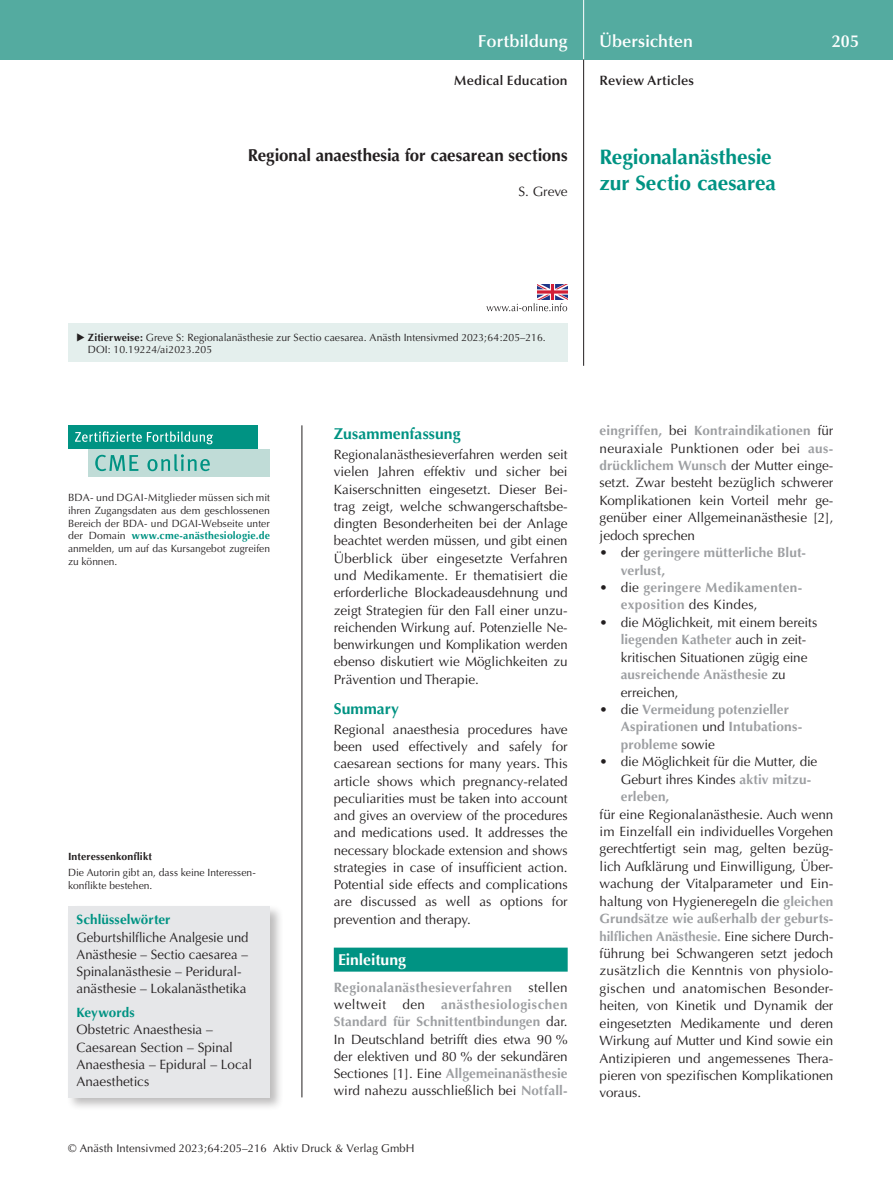
<style>
.page{position:relative;width:893px;height:1191px;background:#fff}
.page>*{position:absolute;margin:0;border:0;box-sizing:border-box;transform-origin:0 0}
.t1{font:700 21px/25.5px "Optima";letter-spacing:-.005em;color:#009383}
.t2{font:700 17.25px "Optima";color:#231f20}
.t3{font:600 17.25px "Optima";color:#fff}
.t4{font:700 15.75px "Optima";letter-spacing:.005em;color:#009383}
.t5{font:700 15.75px "Optima";letter-spacing:-.005em;color:#fff}
.t6{font:13.5px/17.2px "Optima";color:#231f20}
.t7{font:700 13.5px/17.4px "Optima";letter-spacing:.01em;color:#9d9fa2}
.t8{font:600 13.5px "Optima";letter-spacing:.01em;color:#231f20}
.t9{font:700 13.5px "Optima";letter-spacing:.005em;color:#009383}
.t10{font:11.25px "Optima";letter-spacing:.005em;color:#231f20}
.t11{font:10.5px/12.8px "Optima";letter-spacing:.005em;color:#231f20}
.t12{font:700 10.5px "Optima";letter-spacing:.015em;color:#231f20}
.s1{font-weight:700}
.s2{font-weight:700;color:#009383}
.s3{font-weight:700;color:#9d9fa2}
.s4{font-weight:400;color:#231f20}
</style>
<div class="page">
<div style="left:0;top:0;width:893px;height:60px;background:#54aba0"></div>
<hr style="left:583px;top:0;width:1px;height:60px;background:#fff">
<hr style="left:583px;top:60px;width:1px;height:306px;background:#231f20">
<hr style="left:302px;top:425px;width:1px;height:672px;background:#231f20">
<div style="left:68px;top:425px;width:189px;height:24px;background:#009383"></div>
<div style="left:88px;top:449px;width:182px;height:27px;background:#c0dcd7"></div>
<svg style="left:75px;top:431px;width:138px;height:13px"></svg>
<svg style="left:95px;top:455px;width:43px;height:16px"></svg>
<svg style="left:147px;top:454px;width:63px;height:17px"></svg>
<div style="left:66px;top:903px;width:218px;height:208px;background:#231f20;opacity:.3"></div>
<div style="left:68px;top:906px;width:202px;height:191px;background:#e6e7e9"></div>
<div style="left:68px;top:323px;width:500px;height:38px;background:#e4efed"></div>
<svg style="left:486px;top:303px;width:81px;height:8px"></svg>
<img style="left:538px;top:285px;width:29px;height:15px">
<div style="left:334px;top:947px;width:234px;height:24px;background:#009383"></div>
<p class="t3" style="left:478px;top:31px;width:91px">Fortbildung</p>
<p class="t3" style="left:600px;top:31px;width:95px">Übersichten</p>
<p class="t3" style="left:832px;top:31px;width:29px">205</p>
<p class="t8" style="left:454px;top:73px;width:115px">Medical Education</p>
<p class="t8" style="left:600px;top:73px;width:96px">Review Articles</p>
<p class="t2" style="left:248px;top:146px;width:321px">Regional anaesthesia for caesarean sections</p>
<p class="t6" style="left:518px;top:183px;width:51px">S. Greve</p>
<h1 class="t1" style="left:600px;top:145px;width:178px">Regionalanästhesie zur Sectio caesarea</h1>
<p class="t11" style="left:88px;top:332px;width:459px;line-height:12px"><span class="s1">Zitierweise:</span> Greve S: Regionalanästhesie zur Sectio caesarea. Anästh Intensivmed 2023;64:205–216.<br>DOI: 10.19224/ai2023.205</p>
<p class="t11" style="left:68px;top:491px;width:203px;text-align:justify">BDA- und DGAI-Mitglieder müssen sich mit ihren Zugangsdaten aus dem geschlossenen Bereich der BDA- und DGAI-Webseite unter der Domain <span class="s2">www.cme-anästhesiologie.de </span>anmelden, um auf das Kursangebot zugreifen zu können.</p>
<p class="t12" style="left:68px;top:850px;width:86px">Interessenkonflikt</p>
<p class="t11" style="left:68px;top:866px;width:189px">Die Autorin gibt an, dass keine Interessen&shy;konflikte bestehen.</p>
<p class="t9" style="left:77px;top:912px;width:96px">Schlüsselwörter</p>
<p class="t6" style="left:77px;top:928px;width:174px">Geburtshilfliche Analgesie und<br>Anästhesie – Sectio caesarea –<br>Spinalanästhesie – Peridural&shy;anästhesie – Lokalanästhetika</p>
<p class="t9" style="left:77px;top:1004px;width:60px">Keywords</p>
<p class="t6" style="left:77px;top:1021px;width:177px">Obstetric Anaesthesia –<br>Caesarean Section – Spinal<br>Anaesthesia – Epidural – Local<br>Anaesthetics</p>
<p class="t4" style="left:334px;top:424px;width:128px">Zusammenfassung</p>
<p class="t6" style="left:334px;top:446px;width:235px">Regionalanästhesieverfahren werden seit vielen Jahren effektiv und sicher bei Kaiserschnitten eingesetzt. Dieser Bei&shy;trag zeigt, welche schwangerschaftsbe&shy;dingten Besonderheiten bei der Anlage beachtet werden müssen, und gibt einen Überblick über eingesetzte Verfahren und Medikamente. Er thematisiert die erforderliche Blockadeausdehnung und zeigt Strategien für den Fall einer unzu&shy;reichenden Wirkung auf. Potenzielle Ne-- benwirkungen und Komplikation werden ebenso diskutiert wie Möglichkeiten zu Prävention und Therapie.</p>
<p class="t4" style="left:334px;top:699px;width:67px">Summary</p>
<p class="t6" style="left:334px;top:721px;width:235px;text-align:justify">Regional anaesthesia procedures have been used effectively and safely for caesarean sections for many years. This article shows which pregnancy-related peculiarities must be taken into account and gives an overview of the procedures and medications used. It addresses the necessary blockade extension and shows strategies in case of insufficient action.<br>Potential side effects and complications are discussed as well as options for prevention and therapy.</p>
<p class="t5" style="left:338px;top:950px;width:70px">Einleitung</p>
<p class="t6" style="left:334px;top:979px;width:235px;text-align:justify"><span class="s3">Regionalanästhesieverfahren</span> stellen weltweit den <span class="s3">anästhesiologischen Standard für Schnittentbindungen</span> dar.<br>In Deutschland betrifft dies etwa 90 % der elektiven und 80 % der sekundären Sectiones [1]. Eine <span class="s3">Allgemeinanästhesie </span>wird nahezu ausschließlich bei <span class="s3">Notfall-</span></p>
<p class="t10" style="left:68px;top:1142px;width:348px">© Anästh Intensivmed 2023;64:205–216 Aktiv Druck &amp; Verlag GmbH</p>
<p class="t6" style="left:600px;top:422px;width:235px"><span class="s3">eingriffen,</span> bei <span class="s3">Kontraindikationen</span> für neuraxiale Punktionen oder bei <span class="s3">aus-- drücklichem Wunsch</span> der Mutter einge&shy;setzt. Zwar besteht bezüglich schwerer Komplikationen kein Vorteil mehr ge&shy;genüber einer Allgemeinanästhesie [2], jedoch sprechen</p>
<p class="t7" style="left:621px;top:544px;width:184px;text-indent:-21px"><span class="s4">• der</span> geringere mütterliche Blut-- verlust,</p>
<p class="t7" style="left:621px;top:579px;width:183px;text-indent:-21px"><span class="s4">• die</span> geringere Medikamenten&shy;exposition <span class="s4">des Kindes,</span></p>
<p class="t6" style="left:621px;top:614px;width:198px;text-indent:-21px">• die Möglichkeit, mit einem bereits <span class="s3">liegenden Katheter</span> auch in zeit&shy;kritischen Situationen zügig eine <span class="s3">ausreichende Anästhesie</span> zu erreichen,</p>
<p class="t7" style="left:621px;top:701px;width:183px;text-indent:-21px"><span class="s4">• die</span> Vermeidung potenzieller<br>Aspirationen <span class="s4">und</span> Intubations&shy;probleme <span class="s4">sowie</span></p>
<p class="t6" style="left:621px;top:753px;width:198px;text-indent:-21px">• die Möglichkeit für die Mutter, die<br>Geburt ihres Kindes <span class="s3">aktiv mitzu-- erleben,</span></p>
<p class="t6" style="left:600px;top:805px;width:235px">für eine Regionalanästhesie. Auch wenn im Einzelfall ein individuelles Vorgehen gerechtfertigt sein mag, gelten bezüg-- lich Aufklärung und Einwilligung, Über&shy;wachung der Vitalparameter und Ein--- haltung von Hygieneregeln die <span class="s3">gleichen Grundsätze wie außerhalb der geburts&shy;hilflichen Anästhesie.</span> Eine sichere Durch-- führung bei Schwangeren setzt jedoch zusätzlich die Kenntnis von physiolo&shy;gischen und anatomischen Besonder&shy;heiten, von Kinetik und Dynamik der eingesetzten Medikamente und deren Wirkung auf Mutter und Kind sowie ein Antizipieren und angemessenes Thera&shy;pieren von spezifischen Komplikationen voraus.</p>
</div>
